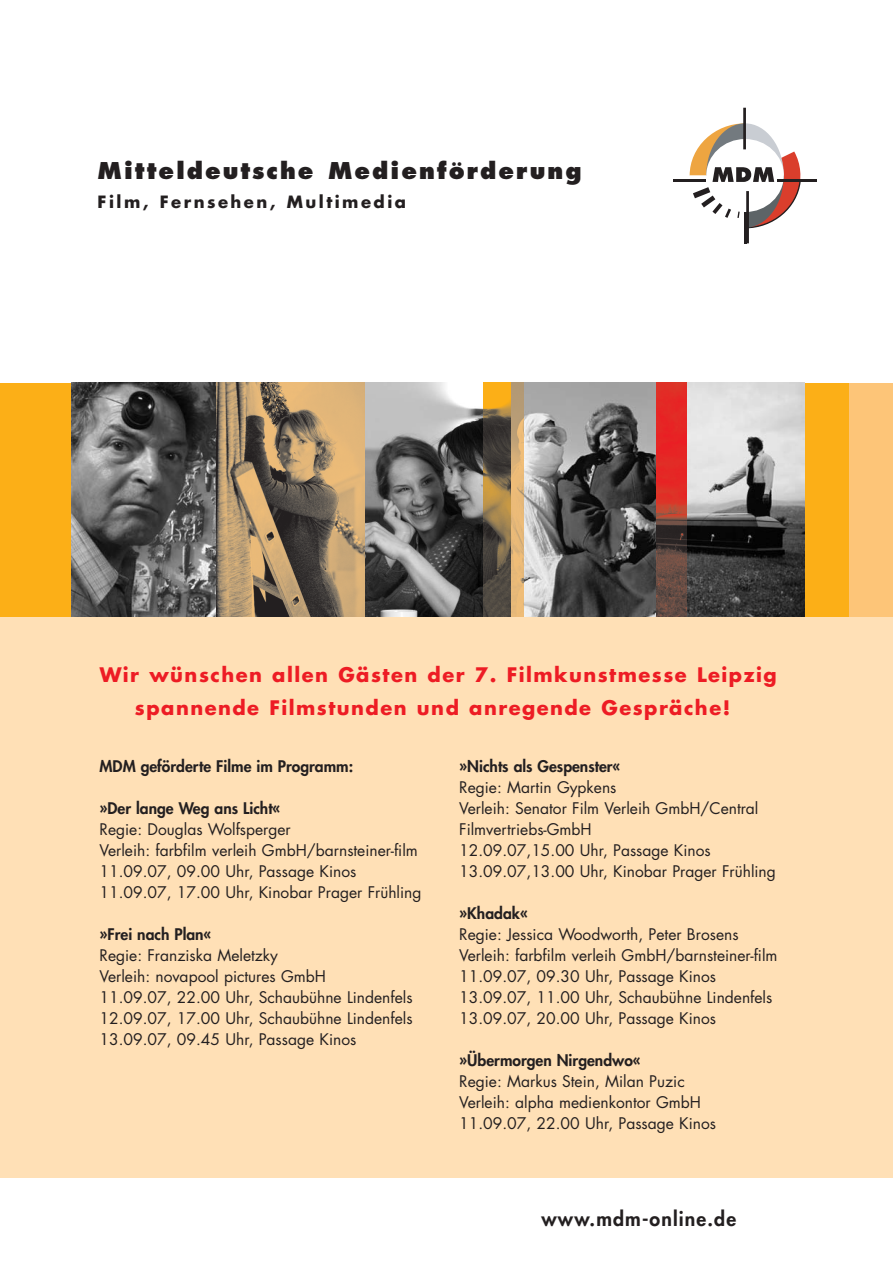
<style>
.page{position:relative;width:893px;height:1263px;background:#fff}
.page>*{position:absolute;margin:0;border:0;box-sizing:border-box;transform-origin:0 0}
.t1{font:800 22.5px "Futura LT";letter-spacing:.09em;color:#231f20}
.t2{font:700 19.5px/33px "Futura LT";letter-spacing:.075em;color:#ed1c24;text-align:center}
.t3{font:800 19.5px "Futura";letter-spacing:.06em;color:#231f20}
.t4{font:700 16.5px "Futura LT";letter-spacing:.15em;color:#231f20}
.t5{font:15.6px/21px "Futura LT";color:#231f20}
.t6{font:800 15.6px "Futura";color:#231f20}
</style>
<div class="page">
<div style="left:0;top:442px;width:892px;height:736px;background:#ffe0b6"></div>
<hr style="left:743px;top:108px;width:3px;height:41px;background:#231f20">
<hr style="left:673px;top:179px;width:32px;height:3px;background:#231f20">
<hr style="left:777px;top:179px;width:40px;height:3px;background:#231f20">
<hr style="left:746px;top:191px;width:3px;height:52px;background:#231f20">
<hr style="left:744px;top:212px;width:3px;height:31px;background:#231f20">
<svg style="left:689px;top:123px;width:112px;height:106px"></svg>
<div style="left:0;top:383px;width:892px;height:234px;background:#fcaf17"></div>
<div style="left:849px;top:383px;width:43px;height:234px;background:#fdc578"></div>
<img style="left:71px;top:383px;width:146px;height:234px">
<img style="left:524px;top:383px;width:132px;height:234px">
<img style="left:510px;top:383px;width:14px;height:234px">
<svg style="left:686px;top:383px;width:118px;height:234px;background:#868484"></svg>
<img style="left:656px;top:383px;width:30px;height:234px">
<svg style="left:364px;top:383px;width:119px;height:234px;background:#747473"></svg>
<svg style="left:483px;top:402px;width:27px;height:215px;background:#68583f"></svg>
<img style="left:217px;top:383px;width:147px;height:234px">
<h1 class="t1" style="left:98px;top:163px;width:485px">Mitteldeutsche Medienförderung</h1>
<p class="t4" style="left:98px;top:195px;width:310px">Film, Fernsehen, Multimedia</p>
<p class="t2" style="left:100px;top:659px;width:678px">Wir wünschen allen Gästen der 7. Filmkunstmesse Leipzig spannende Filmstunden und anregende Gespräche!</p>
<p class="t6" style="left:99px;top:759px;width:255px">MDM geförderte Filme im Programm:</p>
<p class="t6" style="left:99px;top:801px;width:183px">»Der lange Weg ans Licht«</p>
<p class="t5" style="left:99px;top:819px;width:323px">Regie: Douglas Wolfsperger<br>Verleih: farbfilm verleih GmbH/barnsteiner-film 11.09.07, 09.00 Uhr, Passage Kinos 11.09.07, 17.00 Uhr, Kinobar Prager Frühling</p>
<p class="t6" style="left:99px;top:927px;width:114px">»Frei nach Plan«</p>
<p class="t5" style="left:99px;top:945px;width:314px">Regie: Franziska Meletzky<br>Verleih: novapool pictures GmbH<br>11.09.07, 22.00 Uhr, Schaubühne Lindenfels 12.09.07, 17.00 Uhr, Schaubühne Lindenfels 13.09.07, 09.45 Uhr, Passage Kinos</p>
<p class="t6" style="left:459px;top:759px;width:163px">»Nichts als Gespenster«</p>
<p class="t5" style="left:459px;top:777px;width:318px">Regie: Martin Gypkens<br>Verleih: Senator Film Verleih GmbH/Central Filmvertriebs-GmbH<br>12.09.07,15.00 Uhr, Passage Kinos 13.09.07,13.00 Uhr, Kinobar Prager Frühling</p>
<p class="t6" style="left:459px;top:906px;width:70px">»Khadak«</p>
<p class="t5" style="left:459px;top:924px;width:320px">Regie: Jessica Woodworth, Peter Brosens Verleih: farbfilm verleih GmbH/barnsteiner-film 11.09.07, 09.30 Uhr, Passage Kinos 13.09.07, 11.00 Uhr, Schaubühne Lindenfels 13.09.07, 20.00 Uhr, Passage Kinos</p>
<p class="t6" style="left:459px;top:1053px;width:183px">»Übermorgen Nirgendwo«</p>
<p class="t5" style="left:459px;top:1071px;width:258px">Regie: Markus Stein, Milan Puzic<br>Verleih: alpha medienkontor GmbH<br>11.09.07, 22.00 Uhr, Passage Kinos</p>
<p class="t3" style="left:541px;top:1209px;width:196px">www.mdm-online.de</p>
</div>
